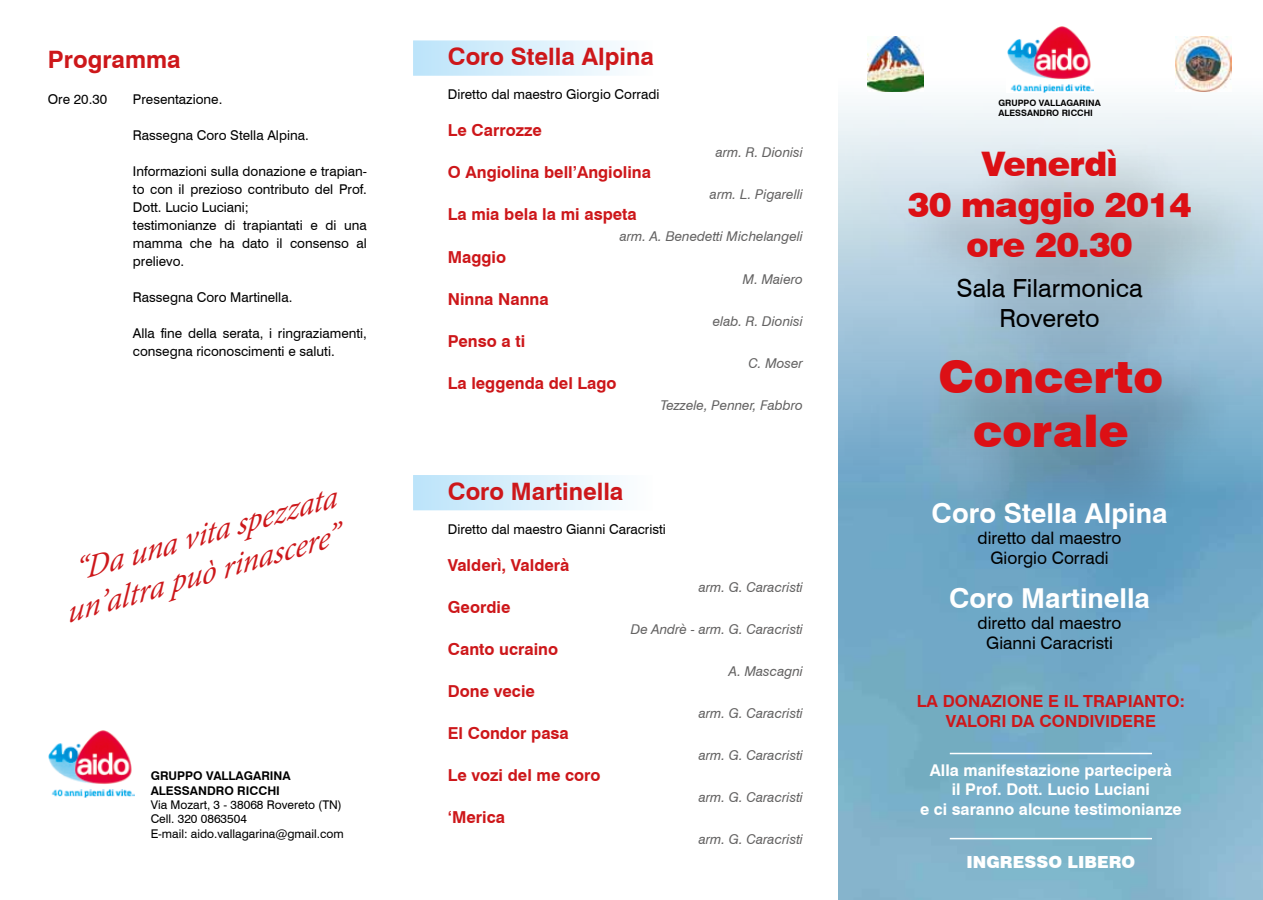
<style>
.page{position:relative;width:1263px;height:900px;background:#fff}
.page>*{position:absolute;margin:0;border:0;box-sizing:border-box;transform-origin:0 0}
.t1{font:900 45px/54px "Swiss 721 BT";color:#dc1015;text-align:center}
.t2{font:900 33.75px/40.5px "Swiss 721 BT";letter-spacing:-.02em;color:#dc1015;text-align:center}
.t3{font:italic 31.65px/38px "Minion Pro";color:#cd171a;text-align:right}
.t4{font:700 27.45px "Swiss 721 BT";color:#fff}
.t5{font:25.05px/30px "Swiss 721 BT";color:#000;text-align:center}
.t6{font:700 24px "Swiss 721 BT";color:#cd171a}
.t7{font:17.1px/20.5px "Swiss 721 BT";color:#000;text-align:center}
.t8{font:700 16.65px/20px "Swiss 721 BT";color:#cd171a;text-align:center}
.t9{font:900 16.65px "Swiss 721 BT";color:#fff}
.t10{font:700 16.5px "Swiss 721 BT";color:#cd171a}
.t11{font:700 16.2px/19.5px "Swiss 721 BT";color:#fff;text-align:center}
.t12{font:13.5px/18px "Swiss 721 BT";color:#000}
.t13{font:italic 13.5px "Swiss 721 BT";color:#646363}
.t14{font:12px/14.4px "Swiss 721 BT";color:#000}
.t15{font:700 12px/14.4px "Swiss 721 BT";color:#000}
.t16{font:700 8.85px/10.5px "Swiss 721 BT";color:#000}
</style>
<div class="page">
<img style="left:838px;top:36px;width:424px;height:864px">
<div style="left:895px;top:137px;width:367px;height:266px;background:#000;opacity:.4"></div>
<div style="left:925px;top:345px;width:311px;height:179px;background:#000;opacity:.4"></div>
<hr style="left:949px;top:838px;width:202px;height:1px;background:#fff">
<hr style="left:949px;top:753px;width:202px;height:1px;background:#fff">
<img style="left:1006px;top:26px;width:86px;height:66px">
<img style="left:48px;top:730px;width:87px;height:67px">
<div style="left:413px;top:475px;width:240px;height:35px;background:linear-gradient(to right,#bbe4fa,#fdfefe);border:2px solid #bce4fa"></div>
<div style="left:413px;top:40px;width:240px;height:36px;background:linear-gradient(to right,#bbe4fa,#fdfefe);border:2px solid #bce4fa"></div>
<img style="left:867px;top:37px;width:56px;height:55px">
<img style="left:1175px;top:37px;width:56px;height:55px">
<h3 class="t6" style="left:48px;top:45px;width:134px">Programma</h3>
<p class="t12" style="left:48px;top:90px;width:61px">Ore 20.30</p>
<p class="t12" style="left:133px;top:90px;width:91px">Presentazione.</p>
<p class="t12" style="left:133px;top:126px;width:177px">Rassegna Coro Stella Alpina.</p>
<p class="t12" style="left:133px;top:162px;width:235px">Informazioni sulla donazione e trapian&shy;to con il prezioso contributo del Prof.<br>Dott. Lucio Luciani;<br>testimonianze di trapiantati e di una mamma che ha dato il consenso al prelievo.</p>
<p class="t12" style="left:133px;top:288px;width:161px">Rassegna Coro Martinella.</p>
<p class="t12" style="left:133px;top:324px;width:235px">Alla fine della serata, i ringraziamenti, consegna riconoscimenti e saluti.</p>
<h3 class="t3" style="left:49px;top:559px;width:293px;rotate:-16deg">“Da una vita spezzata un’altra può rinascere”</h3>
<p class="t15" style="left:151px;top:769px;width:141px">GRUPPO VALLAGARINA<br>ALESSANDRO RICCHI</p>
<p class="t14" style="left:151px;top:797px;width:194px">Via Mozart, 3 - 38068 Rovereto (TN)<br>Cell. 320 0863504<br>E-mail: aido.vallagarina@gmail.com</p>
<h3 class="t6" style="left:448px;top:42px;width:208px">Coro Stella Alpina</h3>
<p class="t12" style="left:448px;top:85px;width:213px">Diretto dal maestro Giorgio Corradi</p>
<p class="t10" style="left:448px;top:121px;width:96px">Le Carrozze</p>
<p class="t10" style="left:448px;top:163px;width:205px">O Angiolina bell’Angiolina</p>
<p class="t13" style="left:715px;top:144px;width:89px">arm. R. Dionisi</p>
<p class="t13" style="left:709px;top:186px;width:95px">arm. L. Pigarelli</p>
<p class="t10" style="left:448px;top:205px;width:190px">La mia bela la mi aspeta</p>
<p class="t13" style="left:619px;top:228px;width:185px">arm. A. Benedetti Michelangeli</p>
<p class="t10" style="left:448px;top:247px;width:60px">Maggio</p>
<p class="t13" style="left:743px;top:270px;width:62px">M. Maiero</p>
<p class="t10" style="left:448px;top:289px;width:102px">Ninna Nanna</p>
<p class="t13" style="left:712px;top:312px;width:92px">elab. R. Dionisi</p>
<p class="t10" style="left:448px;top:331px;width:79px">Penso a ti</p>
<p class="t13" style="left:748px;top:354px;width:56px">C. Moser</p>
<p class="t10" style="left:448px;top:373px;width:170px">La leggenda del Lago</p>
<p class="t13" style="left:660px;top:396px;width:144px">Tezzele, Penner, Fabbro</p>
<h3 class="t6" style="left:448px;top:476px;width:177px">Coro Martinella</h3>
<p class="t12" style="left:448px;top:520px;width:219px">Diretto dal maestro Gianni Caracristi</p>
<p class="t10" style="left:448px;top:555px;width:123px">Valderì, Valderà</p>
<p class="t10" style="left:448px;top:597px;width:64px">Geordie</p>
<p class="t13" style="left:698px;top:579px;width:106px">arm. G. Caracristi</p>
<p class="t10" style="left:448px;top:639px;width:112px">Canto ucraino</p>
<p class="t10" style="left:448px;top:681px;width:89px">Done vecie</p>
<p class="t10" style="left:448px;top:723px;width:123px">El Condor pasa</p>
<p class="t10" style="left:448px;top:765px;width:154px">Le vozi del me coro</p>
<p class="t10" style="left:448px;top:807px;width:59px">‘Merica</p>
<p class="t13" style="left:630px;top:621px;width:174px">De Andrè - arm. G. Caracristi</p>
<p class="t13" style="left:728px;top:663px;width:76px">A. Mascagni</p>
<p class="t13" style="left:698px;top:705px;width:106px">arm. G. Caracristi</p>
<p class="t13" style="left:698px;top:747px;width:106px">arm. G. Caracristi</p>
<p class="t13" style="left:698px;top:789px;width:106px">arm. G. Caracristi</p>
<p class="t13" style="left:698px;top:831px;width:106px">arm. G. Caracristi</p>
<p class="t16" style="left:998px;top:97px;width:104px">GRUPPO VALLAGARINA<br>ALESSANDRO RICCHI</p>
<h2 class="t2" style="left:907px;top:144px;width:285px">Venerdì<br>30 maggio 2014 ore 20.30</h2>
<h3 class="t5" style="left:956px;top:273px;width:187px">Sala Filarmonica<br>Rovereto</h3>
<h1 class="t1" style="left:938px;top:350px;width:226px">Concerto corale</h1>
<h3 class="t4" style="left:931px;top:497px;width:237px">Coro Stella Alpina</h3>
<p class="t7" style="left:977px;top:527px;width:145px">diretto dal maestro<br>Giorgio Corradi</p>
<h3 class="t4" style="left:948px;top:581px;width:202px">Coro Martinella</h3>
<p class="t7" style="left:977px;top:612px;width:145px">diretto dal maestro<br>Gianni Caracristi</p>
<p class="t8" style="left:916px;top:691px;width:269px">LA DONAZIONE E IL TRAPIANTO:<br>VALORI DA CONDIVIDERE</p>
<p class="t11" style="left:919px;top:760px;width:263px">Alla manifestazione parteciperà<br>il Prof. Dott. Lucio Luciani<br>e ci saranno alcune testimonianze</p>
<p class="t9" style="left:966px;top:852px;width:170px">INGRESSO LIBERO</p>
</div>
